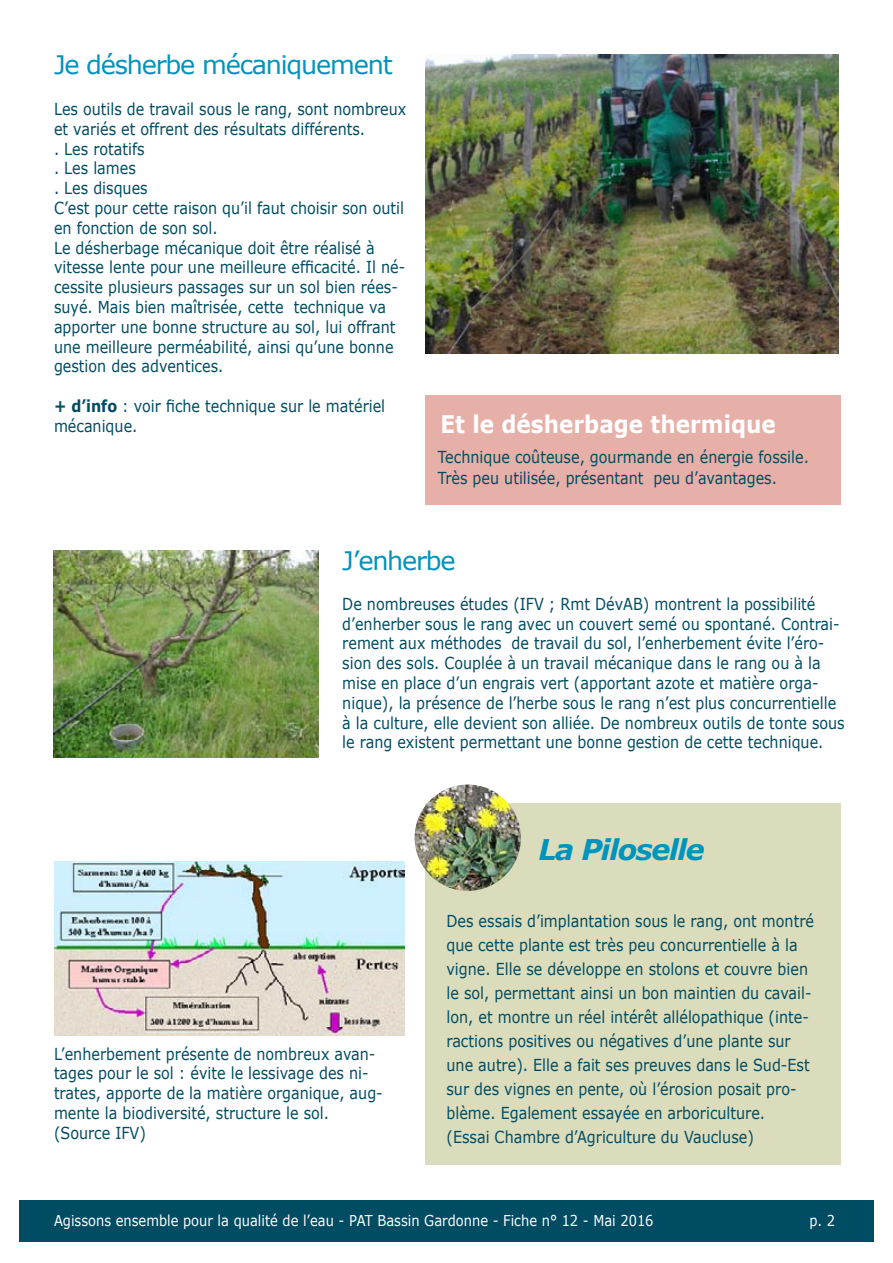
<style>
.page{position:relative;width:893px;height:1263px;background:#fff}
.page>*{position:absolute;margin:0;border:0;box-sizing:border-box;transform-origin:0 0}
.t1{font:italic 700 28.5px "Verdana";letter-spacing:-.045em;color:#0094bd}
.t2{font:25.5px "Verdana";letter-spacing:-.045em;color:#0094bd}
.t3{font:700 24.3px "Verdana";color:#fff;scale:.89 1}
.t4{font:16.5px/19.8px "Verdana";color:#004c62;scale:.87 1}
.t5{font:15px "Verdana";color:#fff;scale:.87 1}
.s1{font-weight:700}
</style>
<div class="page">
<div style="left:425px;top:395px;width:416px;height:110px;background:#e6afa7"></div>
<img style="left:425px;top:54px;width:414px;height:300px">
<img style="left:53px;top:551px;width:266px;height:206px">
<div style="left:425px;top:804px;width:416px;height:361px;background:#dbdcbc"></div>
<img style="left:415px;top:784px;width:106px;height:107px;border-radius:53px">
<img style="left:54px;top:861px;width:350px;height:175px">
<div style="left:19px;top:1200px;width:855px;height:42px;background:#004c62"></div>
<h2 class="t2" style="left:54px;top:48px;width:340px">Je désherbe mécaniquement</h2>
<p class="t4" style="left:54px;top:98px;width:407px">Les outils de travail sous le rang, sont nombreux et variés et offrent des résultats différents.<br>. Les rotatifs<br>. Les lames<br>. Les disques<br>C’est pour cette raison qu’il faut choisir son outil en fonction de son sol.<br>Le désherbage mécanique doit être réalisé à vitesse lente pour une meilleure efficacité. Il né&shy;cessite plusieurs passages sur un sol bien rées&shy;suyé. Mais bien maîtrisée, cette technique va apporter une bonne structure au sol, lui offrant une meilleure perméabilité, ainsi qu’une bonne gestion des adventices.</p>
<p class="t4" style="left:54px;top:395px;width:382px"><span class="s1">+ d’info</span> : voir fiche technique sur le matériel mécanique.</p>
<h3 class="t3" style="left:440px;top:409px;width:378px">Et le désherbage thermique</h3>
<p class="t4" style="left:438px;top:446px;width:428px;line-height:21px">Technique coûteuse, gourmande en énergie fossile.<br>Très peu utilisée, présentant peu d’avantages.</p>
<h2 class="t2" style="left:342px;top:545px;width:115px">J’enherbe</h2>
<p class="t4" style="left:342px;top:593px;width:579px">De nombreuses études (IFV ; Rmt DévAB) montrent la possibilité d’enherber sous le rang avec un couvert semé ou spontané. Contrai&shy;rement aux méthodes de travail du sol, l’enherbement évite l’éro&shy;sion des sols. Couplée à un travail mécanique dans le rang ou à la mise en place d’un engrais vert (apportant azote et matière orga&shy;nique), la présence de l’herbe sous le rang n’est plus concurrentielle à la culture, elle devient son alliée. De nombreux outils de tonte sous le rang existent permettant une bonne gestion de cette technique.</p>
<p class="t4" style="left:54px;top:1043px;width:379px">L’enherbement présente de nombreux avan&shy;tages pour le sol : évite le lessivage des ni&shy;trates, apporte de la matière organique, aug&shy;mente la biodiversité, structure le sol. (Source IFV)</p>
<h1 class="t1" style="left:538px;top:831px;width:168px">La Piloselle</h1>
<p class="t4" style="left:446px;top:909px;width:424px;line-height:24px">Des essais d’implantation sous le rang, ont montré que cette plante est très peu concurrentielle à la vigne. Elle se développe en stolons et couvre bien le sol, permettant ainsi un bon maintien du cavail&shy;lon, et montre un réel intérêt allélopathique (inte&shy;ractions positives ou négatives d’une plante sur une autre). Elle a fait ses preuves dans le Sud-Est sur des vignes en pente, où l’érosion posait pro&shy;blème. Egalement essayée en arboriculture.<br>(Essai Chambre d’Agriculture du Vaucluse)</p>
<p class="t5" style="left:54px;top:1210px;width:691px">Agissons ensemble pour la qualité de l’eau - PAT Bassin Gardonne - Fiche n° 12 - Mai 2016</p>
<p class="t5" style="left:810px;top:1210px;width:31px">p. 2</p>
</div>
